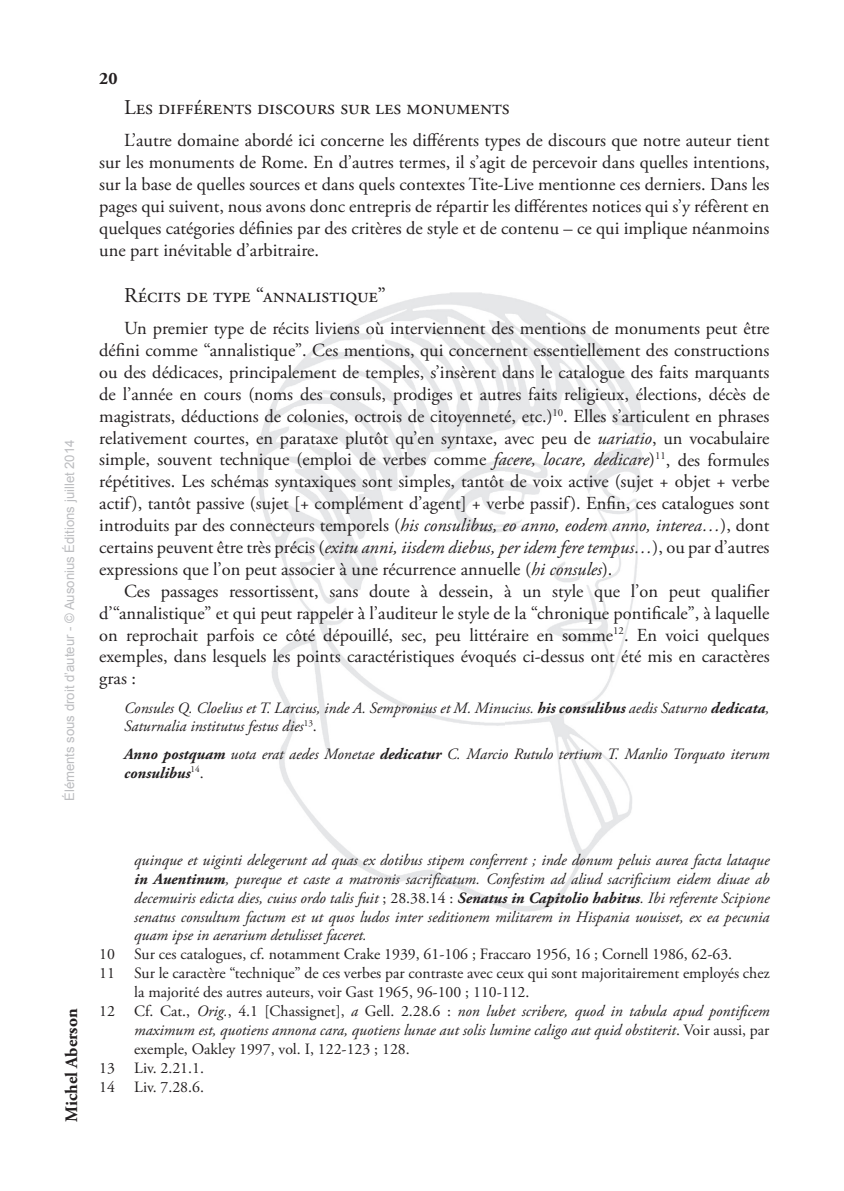
<style>
.page{position:relative;width:844px;height:1191px;background:#fff}
.page>*{position:absolute;margin:0;border:0;box-sizing:border-box;transform-origin:0 0}
.t1{font:21px "Adobe Garamond Pro";color:#231f20}
.t2{font:18.38px/21.9px "Adobe Garamond Pro";color:#231f20;text-align:justify}
.t3{font:700 17.5px "Adobe Garamond Pro";color:#231f20}
.t4{font:italic 15.75px/18.9px "Adobe Garamond Pro";color:#231f20}
.t5{font:15.75px "Adobe Garamond Pro";color:#231f20}
.t6{font:13.12px "Arial";color:#bcbdc0}
.s1{font-style:italic}
.s2{font-weight:700}
.s3{font-style:normal}
</style>
<div class="page">
<img style="left:257px;top:293px;width:386px;height:619px">
<p class="t6" style="left:61px;top:801px;width:363px;rotate:-90deg">Éléments sous droit d’auteur - © Ausonius Éditions juillet 2014</p>
<p class="t3" style="left:61px;top:1121px;width:114px;rotate:-90deg">Michel Aberson</p>
<p class="t3" style="left:99px;top:68px;width:20px">20</p>
<p class="t1" style="left:124px;top:95px;width:387px">Les différents discours sur les monuments</p>
<p class="t2" style="left:99px;top:130px;width:671px;text-indent:25px">L’autre domaine abordé ici concerne les différents types de discours que notre auteur tient sur les monuments de Rome. En d’autres termes, il s’agit de percevoir dans quelles intentions, sur la base de quelles sources et dans quels contextes Tite-Live mentionne ces derniers. Dans les pages qui suivent, nous avons donc entrepris de répartir les différentes notices qui s’y réfèrent en quelques catégories définies par des critères de style et de contenu – ce qui implique néanmoins une part inévitable d’arbitraire.</p>
<p class="t1" style="left:124px;top:283px;width:263px">Récits de type “annalistique”</p>
<p class="t2" style="left:99px;top:318px;width:671px;text-indent:25px">Un premier type de récits liviens où interviennent des mentions de monuments peut être défini comme “annalistique”. Ces mentions, qui concernent essentiellement des constructions ou des dédicaces, principalement de temples, s’insèrent dans le catalogue des faits marquants de l’année en cours (noms des consuls, prodiges et autres faits religieux, élections, décès de magistrats, déductions de colonies, octrois de citoyenneté, etc.)<sup>10</sup>. Elles s’articulent en phrases relativement courtes, en parataxe plutôt qu’en syntaxe, avec peu de <span class="s1">uariatio</span>, un vocabulaire simple, souvent technique (emploi de verbes comme <span class="s1">facere, locare, dedicare</span>)<sup>11</sup>, des formules répétitives. Les schémas syntaxiques sont simples, tantôt de voix active (sujet + objet + verbe actif), tantôt passive (sujet [+ complément d’agent] + verbe passif). Enfin, ces catalogues sont introduits par des connecteurs temporels (<span class="s1">his consulibus, eo anno, eodem anno, interea…</span>), dont certains peuvent être très précis (<span class="s1">exitu anni, iisdem diebus, per idem fere tempus…</span>), ou par d’autres expressions que l’on peut associer à une récurrence annuelle (<span class="s1">hi consules</span>).</p>
<p class="t2" style="left:99px;top:580px;width:671px;text-indent:25px">Ces passages ressortissent, sans doute à dessein, à un style que l’on peut qualifier d’“annalistique” et qui peut rappeler à l’auditeur le style de la “chronique pontificale”, à laquelle on reprochait parfois ce côté dépouillé, sec, peu littéraire en somme<sup>12</sup>. En voici quelques exemples, dans lesquels les points caractéristiques évoqués ci-dessus ont été mis en caractères gras :</p>
<p class="t4" style="left:124px;top:699px;width:646px;line-height:18.4px">Consules Q. Cloelius et T. Larcius, inde A. Sempronius et M. Minucius. <span class="s2">his consulibus</span> aedis Saturno <span class="s2">dedicata</span>,<br>Saturnalia institutus festus dies<sup>13</sup><span class="s3">.</span></p>
<p class="t4" style="left:124px;top:745px;width:646px;line-height:18.4px"><span class="s2">Anno postquam</span> uota erat aedes Monetae <span class="s2">dedicatur</span> C. Marcio Rutulo tertium T. Manlio Torquato iterum <span class="s2">consulibus</span><sup>14</sup><span class="s3">.</span></p>
<p class="t4" style="left:134px;top:851px;width:636px;text-align:justify">quinque et uiginti delegerunt ad quas ex dotibus stipem conferrent ; inde donum peluis aurea facta lataque <span class="s2">in Auentinum</span>, pureque et caste a matronis sacrificatum. Confestim ad aliud sacrificium eidem diuae ab decemuiris edicta dies, cuius ordo talis fuit <span class="s3">; 28.38.14 :</span> <span class="s2">Senatus in Capitolio habitus</span>. Ibi referente Scipione senatus consultum factum est ut quos ludos inter seditionem militarem in Hispania uouisset, ex ea pecunia quam ipse in aerarium detulisset faceret.</p>
<p class="t5" style="left:99px;top:945px;width:634px">10 Sur ces catalogues, cf. notamment Crake 1939, 61-106 ; Fraccaro 1956, 16 ; Cornell 1986, 62-63.</p>
<p class="t5" style="left:99px;top:963px;width:671px">11 Sur le caractère “technique” de ces verbes par contraste avec ceux qui sont majoritairement employés chez</p>
<p class="t5" style="left:134px;top:982px;width:396px">la majorité des autres auteurs, voir Gast 1965, 96-100 ; 110-112.</p>
<p class="t4" style="left:99px;top:1002px;width:671px"><span class="s3">12 Cf. Cat.,</span> Orig.<span class="s3">, 4.1 [Chassignet],</span> a <span class="s3">Gell. 2.28.6 :</span> non lubet scribere, quod in tabula apud pontificem</p>
<p class="t4" style="left:134px;top:1021px;width:636px">maximum est, quotiens annona cara, quotiens lunae aut solis lumine caligo aut quid obstiterit<span class="s3">. Voir aussi, par</span></p>
<p class="t5" style="left:134px;top:1039px;width:277px">exemple, Oakley 1997, vol. I, 122-123 ; 128.</p>
<p class="t5" style="left:99px;top:1058px;width:106px">13 Liv. 2.21.1.</p>
<p class="t5" style="left:99px;top:1077px;width:106px">14 Liv. 7.28.6.</p>
</div>
